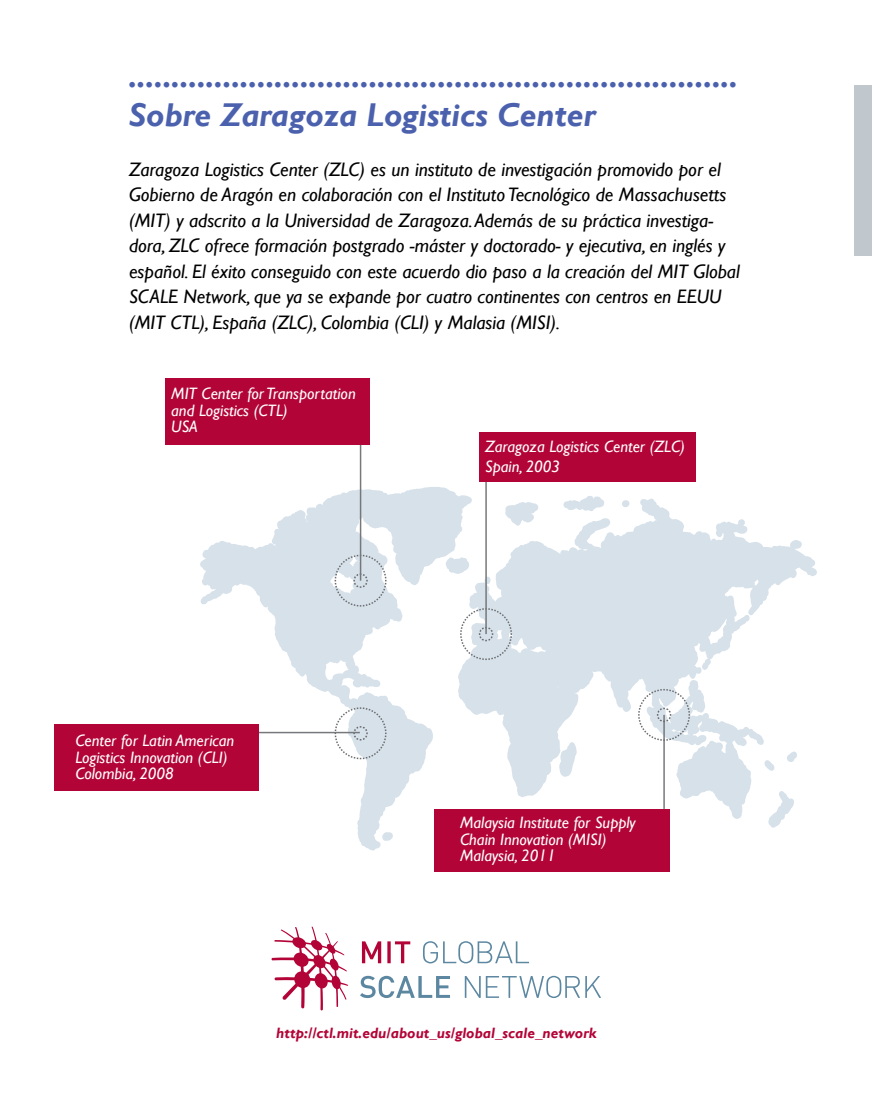
<style>
.page{position:relative;width:872px;height:1093px;background:#fff}
.page>*{position:absolute;margin:0;border:0;box-sizing:border-box;transform-origin:0 0}
.t1{font:italic 700 33px "Gill Sans";color:#4b61ad}
.t2{font:italic 19.5px/25.5px "Gill Sans";color:#000}
.t3{font:italic 16.5px/16.5px "Gill Sans";color:#fff}
.t4{font:italic 700 15px "Gill Sans";color:#b30437}
</style>
<div class="page">
<div style="left:855px;top:85px;width:17px;height:170px;background:#c0c8cd"></div>
<svg style="left:200px;top:487px;width:617px;height:363px"></svg>
<svg style="left:459px;top:607px;width:54px;height:54px"></svg>
<hr style="left:663px;top:715px;width:2px;height:94px;background:#76787b">
<svg style="left:637px;top:688px;width:54px;height:53px"></svg>
<svg style="left:334px;top:706px;width:53px;height:54px"></svg>
<svg style="left:334px;top:554px;width:53px;height:53px;background:#d5dee5"></svg>
<hr style="left:258px;top:732px;width:102px;height:1px;background:#76787b">
<hr style="left:485px;top:481px;width:2px;height:153px;background:#76787b">
<div style="left:479px;top:432px;width:216px;height:49px;background:#b30437"></div>
<hr style="left:360px;top:445px;width:1px;height:136px;background:#76787b">
<div style="left:434px;top:809px;width:236px;height:63px;background:#b30437"></div>
<div style="left:54px;top:725px;width:204px;height:66px;background:#b30437"></div>
<div style="left:165px;top:378px;width:204px;height:67px;background:#b30437"></div>
<svg style="left:271px;top:926px;width:77px;height:84px"></svg>
<svg style="left:362px;top:941px;width:48px;height:22px"></svg>
<svg style="left:423px;top:941px;width:106px;height:22px"></svg>
<svg style="left:360px;top:976px;width:241px;height:22px"></svg>
<p class="t1" style="left:129px;top:56px;width:611px">.......................................................................</p>
<p class="t1" style="left:129px;top:96px;width:468px">Sobre Zaragoza Logistics Center</p>
<p class="t2" style="left:129px;top:157px;width:612px">Zaragoza Logistics Center (ZLC) es un instituto de investigación promovido por el Gobierno de Aragón en colaboración con el Instituto Tecnológico de Massachusetts (MIT) y adscrito a la Universidad de Zaragoza. Además de su práctica investiga&shy;dora, ZLC ofrece formación postgrado -máster y doctorado- y ejecutiva, en inglés y español. El éxito conseguido con este acuerdo dio paso a la creación del MIT Global SCALE Network, que ya se expande por cuatro continentes con centros en EEUU (MIT CTL), España (ZLC), Colombia (CLI) y Malasia (MISI).</p>
<p class="t3" style="left:171px;top:386px;width:186px">MIT Center for Transportation and Logistics (CTL)</p>
<p class="t3" style="left:171px;top:419px;width:28px">USA</p>
<p class="t3" style="left:75px;top:732px;width:160px">Center for Latin American</p>
<p class="t3" style="left:75px;top:749px;width:154px">Logistics Innovation (CLI)</p>
<p class="t3" style="left:75px;top:765px;width:100px">Colombia, 2008</p>
<p class="t3" style="left:485px;top:439px;width:201px">Zaragoza Logistics Center (ZLC)</p>
<p class="t3" style="left:485px;top:458px;width:76px">Spain, 2003</p>
<p class="t3" style="left:460px;top:814px;width:177px">Malaysia Institute for Supply</p>
<p class="t3" style="left:460px;top:831px;width:148px">Chain Innovation (MISI)</p>
<p class="t3" style="left:460px;top:847px;width:97px">Malaysia, 2011</p>
<p class="t4" style="left:276px;top:1024px;width:322px">http://ctl.mit.edu/about_us/global_scale_network</p>
</div>
